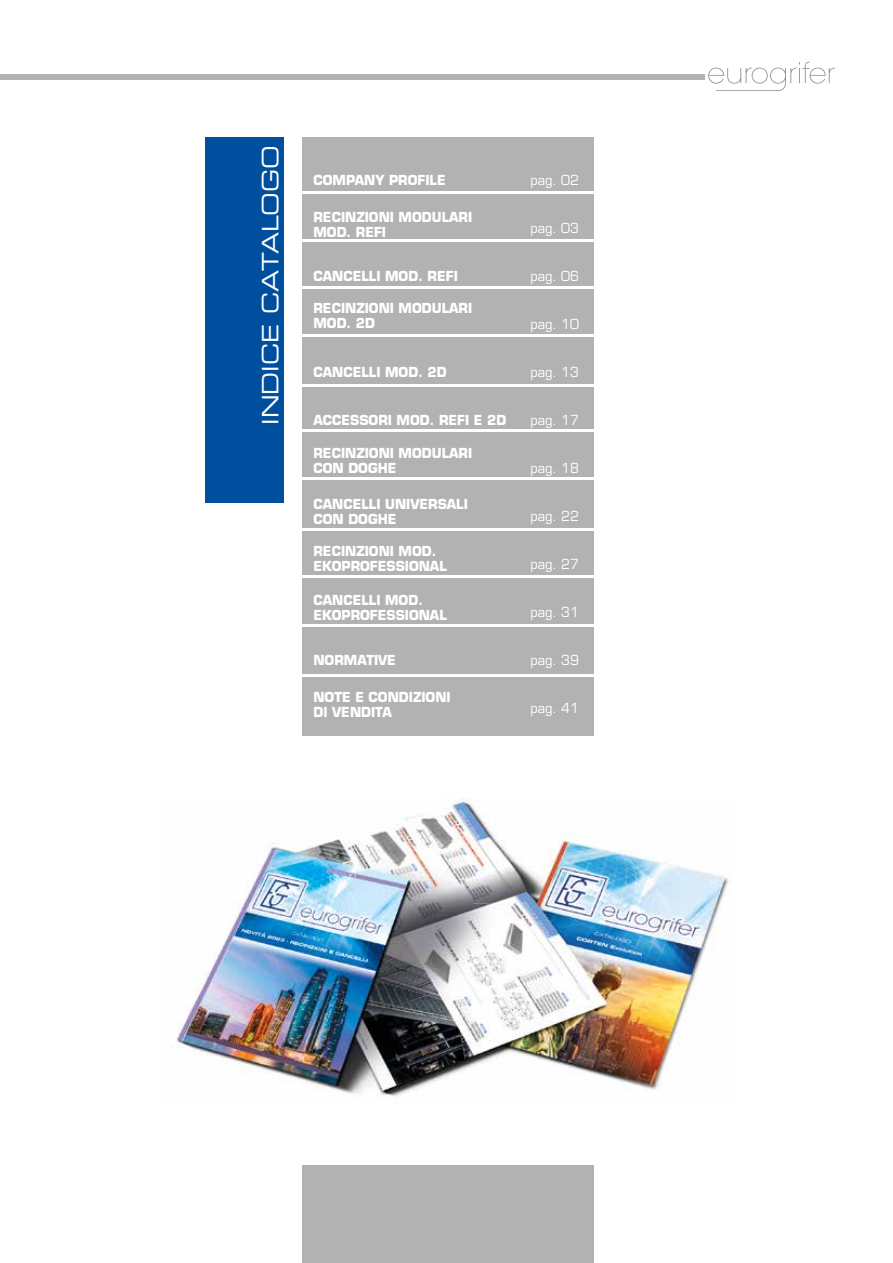
<style>
.page{position:relative;width:893px;height:1263px;background:#fff}
.page>*{position:absolute;margin:0;border:0;box-sizing:border-box;transform-origin:0 0}
.t1{font:22.65px "Eurostile Extended Two";color:#fff;scale:.96 1}
.t2{font:700 13.5px/15px "Eurostile LT Std";color:#fff;scale:.95 1}
.t3{font:13.5px "Eurostile LT Std";color:#fff;scale:.95 1}
</style>
<div class="page">
<div style="left:205px;top:137px;width:79px;height:366px;background:#004f9f"></div>
<div style="left:0;top:74px;width:705px;height:6px;background:#b3b2b2"></div>
<svg style="left:708px;top:62px;width:127px;height:29px"></svg>
<div style="left:302px;top:1165px;width:292px;height:98px;background:#b3b2b2"></div>
<div style="left:302px;top:137px;width:292px;height:599px;background:#b3b2b2"></div>
<hr style="left:302px;top:576px;width:292px;height:2px;background:#fff">
<hr style="left:302px;top:429px;width:292px;height:2px;background:#fff">
<hr style="left:302px;top:286px;width:292px;height:2px;background:#fff">
<hr style="left:302px;top:191px;width:292px;height:2px;background:#fff">
<hr style="left:302px;top:624px;width:292px;height:2px;background:#fff">
<hr style="left:302px;top:478px;width:292px;height:2px;background:#fff">
<hr style="left:302px;top:334px;width:292px;height:2px;background:#fff">
<hr style="left:302px;top:239px;width:292px;height:3px;background:#fff">
<hr style="left:302px;top:675px;width:292px;height:2px;background:#fff">
<hr style="left:302px;top:528px;width:292px;height:2px;background:#fff">
<hr style="left:302px;top:385px;width:292px;height:2px;background:#fff">
<img style="left:177px;top:799px;width:554px;height:297px">
<h1 class="t1" style="left:255px;top:425px;width:293px;rotate:-90deg">INDICE CATALOGO</h1>
<p class="t2" style="left:313px;top:173px;width:141px">COMPANY PROFILE</p>
<p class="t3" style="left:530px;top:172px;width:53px">pag. 02</p>
<p class="t3" style="left:530px;top:220px;width:53px">pag. 03</p>
<p class="t2" style="left:313px;top:269px;width:153px">CANCELLI MOD. REFI</p>
<p class="t3" style="left:530px;top:268px;width:53px">pag. 06</p>
<p class="t3" style="left:530px;top:316px;width:53px">pag. 10</p>
<p class="t2" style="left:313px;top:365px;width:142px">CANCELLI MOD. 2D</p>
<p class="t3" style="left:530px;top:364px;width:53px">pag. 13</p>
<p class="t2" style="left:313px;top:413px;width:205px">ACCESSORI MOD. REFI E 2D</p>
<p class="t3" style="left:530px;top:412px;width:53px">pag. 17</p>
<p class="t3" style="left:530px;top:460px;width:53px">pag. 18</p>
<p class="t3" style="left:530px;top:508px;width:53px">pag. 22</p>
<p class="t3" style="left:530px;top:556px;width:53px">pag. 27</p>
<p class="t3" style="left:530px;top:604px;width:53px">pag. 31</p>
<p class="t2" style="left:313px;top:653px;width:88px">NORMATIVE</p>
<p class="t3" style="left:530px;top:652px;width:53px">pag. 39</p>
<p class="t3" style="left:530px;top:700px;width:53px">pag. 41</p>
<p class="t2" style="left:313px;top:209px;width:169px">RECINZIONI MODULARI<br>MOD. REFI</p>
<p class="t2" style="left:313px;top:301px;width:169px">RECINZIONI MODULARI<br>MOD. 2D</p>
<p class="t2" style="left:313px;top:446px;width:169px">RECINZIONI MODULARI<br>CON DOGHE</p>
<p class="t2" style="left:313px;top:496px;width:164px">CANCELLI UNIVERSALI<br>CON DOGHE</p>
<p class="t2" style="left:313px;top:544px;width:142px">RECINZIONI MOD.<br>EKOPROFESSIONAL</p>
<p class="t2" style="left:313px;top:592px;width:142px">CANCELLI MOD.<br>EKOPROFESSIONAL</p>
<p class="t2" style="left:313px;top:690px;width:146px">NOTE E CONDIZIONI<br>DI VENDITA</p>
</div>
